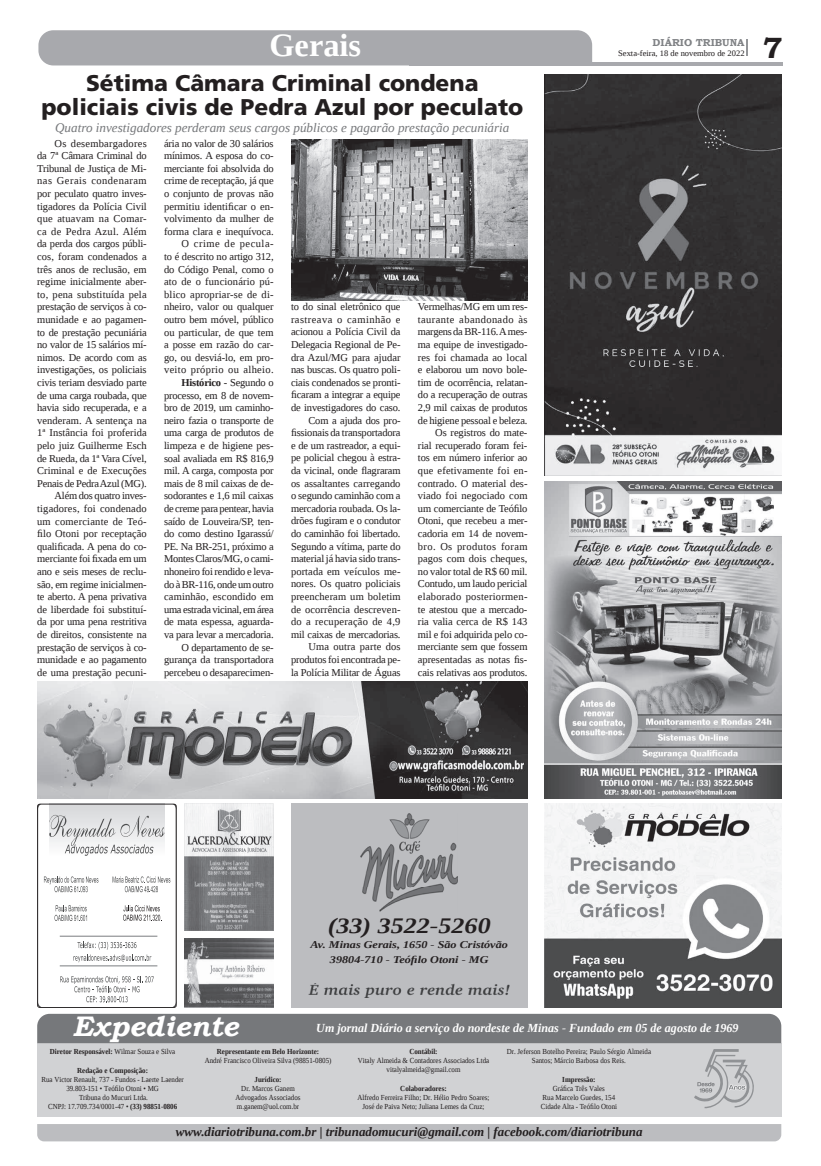
<style>
.page{position:relative;width:821px;height:1166px;background:#fff}
.page>*{position:absolute;margin:0;border:0;box-sizing:border-box;transform-origin:0 0}
.t1{font:700 32.38px "Liberation Serif";color:#fff}
.t2{font:700 29.31px "Bookman Old Style";color:#231f20}
.t3{font:italic 700 28.26px "Bookman Old Style";color:#fff}
.t4{font:900 22.75px/23.2px "Frutiger LT Std";color:#231f20;text-align:center}
.t5{font:italic 700 22.22px "Liberation Serif";color:#231f20;scale:1.17 1}
.t6{font:italic 13.12px "Liberation Serif";color:#76787b}
.t7{font:italic 700 12.95px "Liberation Serif";color:#231f20}
.t8{font:italic 700 12.34px "Liberation Serif";color:#fff}
.t9{font:10.5px/12.6px "Liberation Serif";letter-spacing:-.015em;color:#231f20;text-align:right}
.t10{font:italic 700 10.41px/15.1px "Liberation Serif";color:#231f20;text-align:center;scale:1.17 1}
.t11{font:700 10.06px "Bookman Old Style";color:#808285}
.t12{font:8.4px "Liberation Serif";color:#231f20}
.t13{font:7.7px/9.2px "Liberation Serif";color:#231f20;text-align:center;scale:.91 1}
.t14{font:700 7.7px "Liberation Serif";color:#231f20;scale:.91 1}
.s1{font-weight:700}
.s2{font-weight:400}
</style>
<div class="page">
<hr style="left:409px;top:62px;width:374px;height:3px;background:#a8a9ad">
<div style="left:38px;top:30px;width:554px;height:35px;background:#a8a9ad"></div>
<svg style="left:747px;top:39px;width:1px;height:17px"></svg>
<div style="left:37px;top:1124px;width:744px;height:17px;background:#bcbdc0"></div>
<div style="left:37px;top:1043px;width:744px;height:73px;background:#d1d2d4"></div>
<div style="left:37px;top:1014px;width:744px;height:29px;background:#76787b"></div>
<img style="left:545px;top:482px;width:236px;height:317px">
<svg style="left:694px;top:1049px;width:60px;height:59px"></svg>
<svg style="left:37px;top:804px;width:140px;height:204px"></svg>
<svg style="left:184px;top:804px;width:90px;height:127px"></svg>
<img style="left:184px;top:938px;width:90px;height:70px">
<div style="left:291px;top:804px;width:236px;height:204px;background:#bcbdc0"></div>
<img style="left:361px;top:814px;width:97px;height:98px">
<img style="left:308px;top:983px;width:202px;height:15px">
<img style="left:545px;top:804px;width:236px;height:204px">
<img style="left:545px;top:75px;width:236px;height:400px">
<img style="left:291px;top:139px;width:236px;height:161px">
<img style="left:37px;top:681px;width:490px;height:118px">
<h1 class="t1" style="left:269px;top:24px;width:93px">Gerais</h1>
<h3 class="t4" style="left:41px;top:72px;width:483px">Sétima Câmara Criminal condena policiais civis de Pedra Azul por peculato</h3>
<p class="t9" style="left:37px;top:137px;width:111px">Os desembargadores<br>da 7ª Câmara Criminal do<br>Tribunal de Justiça de Mi&shy;nas Gerais condenaram por peculato quatro inves&shy;tigadores da Polícia Civil que atuavam na Comar&shy;ca de Pedra Azul. Além da perda dos cargos públi&shy;cos, foram condenados a três anos de reclusão, em regime inicialmente aber&shy;to, pena substituída pela prestação de serviços à co&shy;munidade e ao pagamen&shy;to de prestação pecuniária no valor de 15 salários mí&shy;nimos. De acordo com as investigações, os policiais civis teriam desviado parte de uma carga roubada, que havia sido recuperada, e a venderam. A sentença na<br>1ª Instância foi proferida pelo juiz Guilherme Esch de Rueda, da 1ª Vara Cível,<br>Criminal e de Execuções<br>Penais de Pedra Azul (MG).<br>Além dos quatro inves&shy;tigadores, foi condenado um comerciante de Teó&shy;filo Otoni por receptação qualificada. A pena do co&shy;merciante foi fixada em um ano e seis meses de reclu&shy;são, em regime inicialmen&shy;te aberto. A pena privativa de liberdade foi substituí&shy;da por uma pena restritiva de direitos, consistente na prestação de serviços à co&shy;munidade e ao pagamento de uma prestação pecuni-</p>
<p class="t9" style="left:164px;top:137px;width:111px">ária no valor de 30 salários mínimos. A esposa do co&shy;merciante foi absolvida do crime de receptação, já que o conjunto de provas não permitiu identificar o en&shy;volvimento da mulher de forma clara e inequívoca.<br>O crime de pecula-<br>to é descrito no artigo 312, do Código Penal, como o ato de o funcionário pú&shy;blico apropriar-se de di&shy;nheiro, valor ou qualquer outro bem móvel, público ou particular, de que tem a posse em razão do car&shy;go, ou desviá-lo, em pro&shy;veito próprio ou alheio.<br><span class="s1">Histórico</span> - Segundo o processo, em 8 de novem&shy;bro de 2019, um caminho&shy;neiro fazia o transporte de uma carga de produtos de limpeza e de higiene pes&shy;soal avaliada em R$ 816,9 mil. A carga, composta por mais de 8 mil caixas de de&shy;sodorantes e 1,6 mil caixas de creme para pentear, havia saído de Louveira/SP, ten&shy;do como destino Igarassú/<br>PE. Na BR-251, próximo a<br>Montes Claros/MG, o cami&shy;nhoneiro foi rendido e leva&shy;do à BR-116, onde um outro caminhão, escondido em uma estrada vicinal, em área de mata espessa, aguarda&shy;va para levar a mercadoria.<br>O departamento de se&shy;gurança da transportadora percebeu o desaparecimen-</p>
<p class="t6" style="left:55px;top:119px;width:456px">Quatro investigadores perderam seus cargos públicos e pagarão prestação pecuniária</p>
<p class="t9" style="left:291px;top:300px;width:111px">to do sinal eletrônico que rastreava o caminhão e acionou a Polícia Civil da<br>Delegacia Regional de Pe&shy;dra Azul/MG para ajudar nas buscas. Os quatro poli&shy;ciais condenados se pronti&shy;ficaram a integrar a equipe de investigadores do caso.<br>Com a ajuda dos pro&shy;fissionais da transportadora e de um rastreador, a equi&shy;pe policial chegou à estra&shy;da vicinal, onde flagraram os assaltantes carregando o segundo caminhão com a mercadoria roubada. Os la&shy;drões fugiram e o condutor do caminhão foi libertado.<br>Segundo a vítima, parte do material já havia sido trans&shy;portada em veículos me&shy;nores. Os quatro policiais preencheram um boletim de ocorrência descreven&shy;do a recuperação de 4,9 mil caixas de mercadorias.<br>Uma outra parte dos produtos foi encontrada pe&shy;la Polícia Militar de Águas</p>
<p class="t9" style="left:418px;top:300px;width:111px">Vermelhas/MG em um res&shy;taurante abandonado às margens da BR-116. A mes&shy;ma equipe de investigado&shy;res foi chamada ao local e elaborou um novo bole&shy;tim de ocorrência, relatan&shy;do a recuperação de outras<br>2,9 mil caixas de produtos de higiene pessoal e beleza.<br>Os registros do mate-<br>rial recuperado foram fei&shy;tos em número inferior ao que efetivamente foi en&shy;contrado. O material des&shy;viado foi negociado com um comerciante de Teófilo<br>Otoni, que recebeu a mer&shy;cadoria em 14 de novem&shy;bro. Os produtos foram pagos com dois cheques, no valor total de R$ 60 mil.<br>Contudo, um laudo pericial elaborado posteriormen&shy;te atestou que a mercado&shy;ria valia cerca de R$ 143 mil e foi adquirida pelo co&shy;merciante sem que fossem apresentadas as notas fis&shy;cais relativas aos produtos.</p>
<p class="t11" style="left:653px;top:35px;width:93px">DIÁRIO TRIBUNA</p>
<p class="t12" style="left:618px;top:48px;width:128px">Sexta-feira, 18 de novembro de 2022</p>
<h2 class="t2" style="left:763px;top:27px;width:21px">7</h2>
<h3 class="t5" style="left:328px;top:911px;width:141px">(33) 3522-5260</h3>
<p class="t10" style="left:311px;top:937px;width:170px">Av. Minas Gerais, 1650 - São Cristóvão<br>39804-710 - Teófilo Otoni - MG</p>
<h3 class="t3" style="left:73px;top:1005px;width:167px">Expediente</h3>
<p class="t8" style="left:316px;top:1020px;width:424px">Um jornal Diário a serviço do nordeste de Minas - Fundado em 05 de agosto de 1969</p>
<p class="t14" style="left:50px;top:1046px;width:139px">Diretor Responsável: <span class="s2">Wilmar Souza e Silva</span></p>
<p class="t14" style="left:77px;top:1065px;width:79px">Redação e Composição:</p>
<p class="t13" style="left:41px;top:1074px;width:158px">Rua Victor Renault, 737 - Fundos - Laerte Laender 39.803-151 • Teófilo Otoni • MG<br>Tribuna do Mucuri Ltda.<br>CNPJ: 17.709.734/0001-47 • <span class="s1">(33) 98851-0806</span></p>
<p class="t13" style="left:507px;top:1047px;width:160px">Dr. Jeferson Botelho Pereira; Paulo Sérgio Almeida<br>Santos; Márcio Barbosa dos Reis.</p>
<p class="t14" style="left:562px;top:1074px;width:38px">Impressão:</p>
<p class="t13" style="left:541px;top:1084px;width:85px">Gráfica Três Vales<br>Rua Marcelo Guedes, 154<br>Cidade Alta - Teófilo Otoni</p>
<p class="t14" style="left:409px;top:1046px;width:33px">Contábil:</p>
<p class="t13" style="left:358px;top:1056px;width:146px">Vitaly Almeida &amp; Contadores Associados Ltda vitalyalmeida@gmail.com</p>
<p class="t14" style="left:400px;top:1083px;width:52px">Colaboradores:</p>
<p class="t13" style="left:358px;top:1093px;width:147px">Alfredo Ferreira Filho; Dr. Hélio Pedro Soares;<br>José de Paiva Neto; Juliana Lemes da Cruz;</p>
<p class="t14" style="left:217px;top:1046px;width:114px">Representante em Belo Horizonte:</p>
<p class="t13" style="left:205px;top:1056px;width:141px">André Francisco Oliveira Silva (98851-0805)</p>
<p class="t14" style="left:255px;top:1074px;width:31px">Jurídico:</p>
<p class="t13" style="left:236px;top:1083px;width:73px">Dr. Marcos Ganem<br>Advogados Associados m.ganem@uol.com.br</p>
<p class="t7" style="left:176px;top:1123px;width:468px">www.diariotribuna.com.br | tribunadomucuri@gmail.com | facebook.com/diariotribuna</p>
</div>
